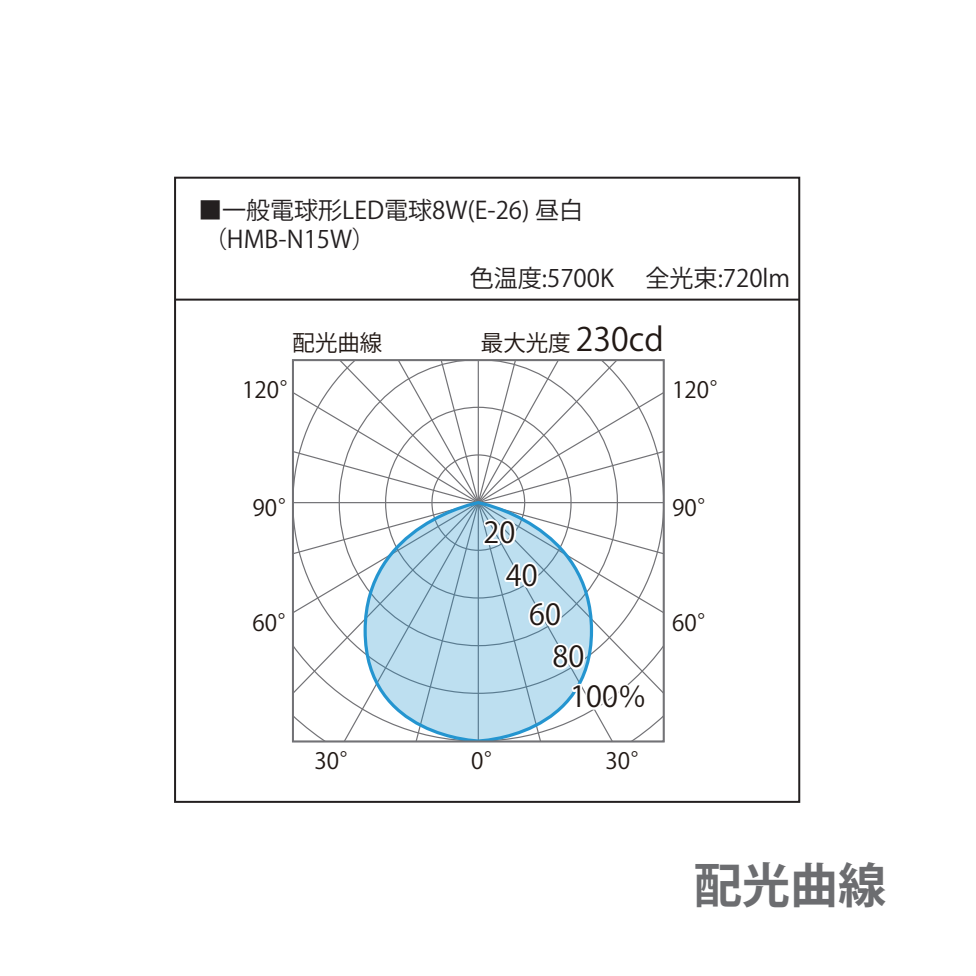
<style>
.page{position:relative;width:976px;height:976px;background:#fff}
.page>*{position:absolute;margin:0;border:0;box-sizing:border-box;transform-origin:0 0}
.t1{font:700 48px "Koz Go Pro";color:#6c6d70}
.t2{font:32px "Koz Go Pro";color:#211814}
.t3{font:28.8px/42.8px "Koz Go Pro";color:#211814}
.t4{font:24px/28.8px "Koz Go Pro";color:#231f20}
.t5{font:22.4px "Koz Go Pro";color:#211814}
.s1{font-size:22.4px}
</style>
<div class="page">
<hr style="left:175px;top:298px;width:624px;height:2px;background:#231f20">
<svg style="left:295px;top:362px;width:366px;height:377px"></svg>
<svg style="left:383px;top:362px;width:189px;height:377px"></svg>
<svg style="left:295px;top:405px;width:366px;height:194px"></svg>
<svg style="left:365px;top:502px;width:226px;height:238px;background:#b3d7e9"></svg>
<div style="left:292px;top:359px;width:372px;height:383px;border:2px solid #727276"></div>
<svg style="left:479px;top:517px;width:61px;height:73px"></svg>
<svg style="left:526px;top:599px;width:37px;height:30px"></svg>
<svg style="left:549px;top:641px;width:38px;height:30px"></svg>
<svg style="left:568px;top:680px;width:80px;height:33px"></svg>
<p class="t4" style="left:198px;top:196px;width:386px">■一般電球形LED電球8W(E-26) 昼白（HMB-N15W）</p>
<p class="t4" style="left:469px;top:264px;width:146px">色温度:5700K</p>
<p class="t4" style="left:645px;top:264px;width:146px">全光束:720lm</p>
<p class="t5" style="left:292px;top:328px;width:91px">配光曲線</p>
<h2 class="t2" style="left:481px;top:318px;width:184px"><span class="s1">最大光度</span> 230cd</h2>
<p class="t5" style="left:242px;top:375px;width:61px">120°</p>
<p class="t5" style="left:672px;top:375px;width:61px">120°</p>
<p class="t5" style="left:252px;top:492px;width:49px">90°</p>
<p class="t5" style="left:252px;top:608px;width:49px">60°</p>
<p class="t3" style="left:505px;top:511px;width:33px;text-indent:-22px">20<br>40</p>
<p class="t3" style="left:529px;top:594px;width:33px">60</p>
<p class="t3" style="left:552px;top:635px;width:33px">80</p>
<p class="t3" style="left:570px;top:676px;width:78px">100％</p>
<p class="t5" style="left:314px;top:745px;width:49px">30°</p>
<p class="t5" style="left:471px;top:745px;width:36px">0°</p>
<p class="t5" style="left:605px;top:745px;width:49px">30°</p>
<p class="t5" style="left:672px;top:492px;width:49px">90°</p>
<p class="t5" style="left:672px;top:608px;width:49px">60°</p>
<h1 class="t1" style="left:693px;top:854px;width:193px">配光曲線</h1>
</div>
